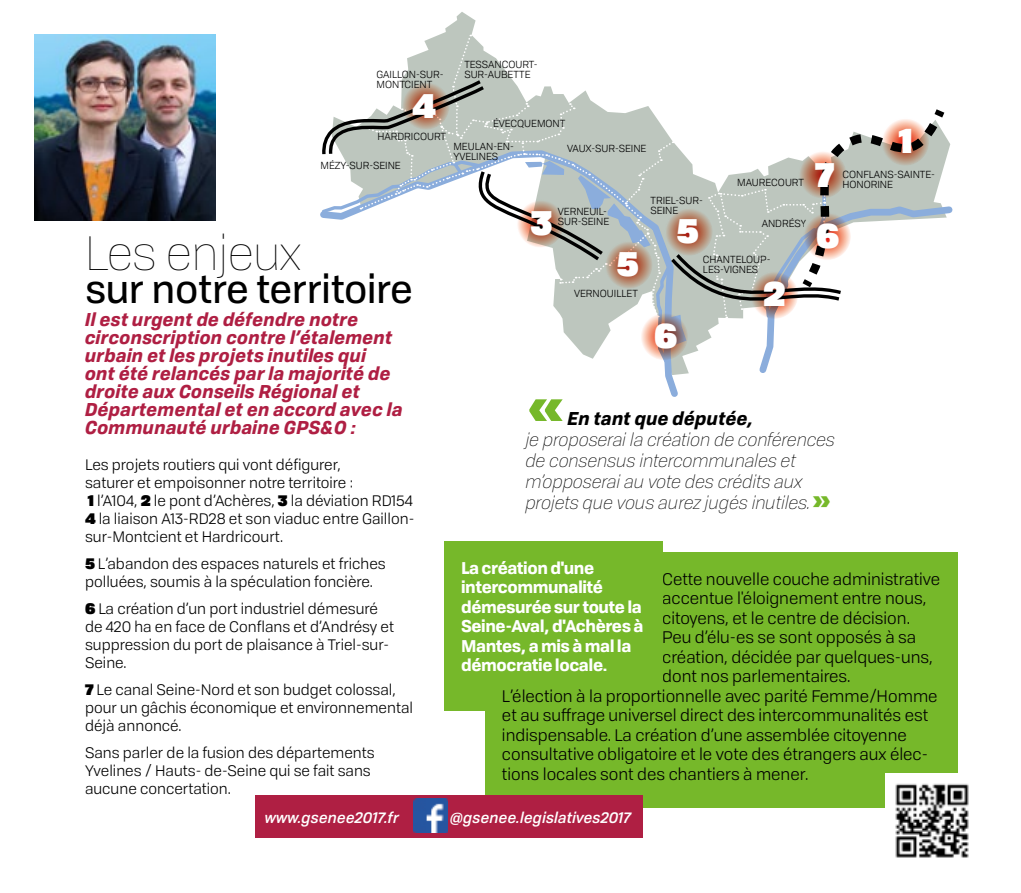
<style>
.page{position:relative;width:1021px;height:893px;background:#fff}
.page>*{position:absolute;margin:0;border:0;box-sizing:border-box;transform-origin:0 0}
.t1{font:900 54px "Tofino Personal";color:#76b82a}
.t2{font:100 48px "Tofino Personal";letter-spacing:-.01em;color:#000}
.t3{font:39px "Tofino Personal";letter-spacing:-.01em;color:#000}
.t4{font:900 33.75px "Tofino Personal";color:#fff}
.t5{font:italic 700 18px/18px "Tofino Personal";color:#af1f43}
.t6{font:italic 300 18px/21px "Tofino Personal";color:#000}
.t7{font:italic 700 18px "Tofino Personal";color:#000}
.t8{font:16.5px "Tofino Personal";color:#000}
.t9{font:700 16.5px/19.5px "Tofino Personal";letter-spacing:-.03em;color:#fff}
.t10{font:15px/18px "Tofino Personal";color:#000}
.t11{font:italic 500 15px "Tofino Personal";color:#fff}
.t12{font:10.05px/10.1px "Tofino Personal";color:#000}
.s1{font-weight:900}
.s2{font-weight:900;font-style:normal;font-size:27px;color:#76b82a}
</style>
<div class="page">
<div style="left:444px;top:572px;width:218px;height:139px;background:#76b82a"></div>
<div style="left:485px;top:553px;width:472px;height:255px;background:#76b82a"></div>
<div style="left:444px;top:541px;width:218px;height:139px;background:#76b82a"></div>
<img style="left:34px;top:34px;width:181px;height:187px">
<svg style="left:320px;top:35px;width:633px;height:343px"></svg>
<svg style="left:881px;top:118px;width:48px;height:48px;background:#c38c7a"></svg>
<svg style="left:750px;top:271px;width:48px;height:48px;background:#9d7a70"></svg>
<svg style="left:516px;top:200px;width:48px;height:48px;background:#a67d6d"></svg>
<svg style="left:402px;top:82px;width:47px;height:48px;background:#967160"></svg>
<svg style="left:665px;top:208px;width:47px;height:48px;background:#b5836e"></svg>
<svg style="left:803px;top:212px;width:48px;height:48px;background:#b48479"></svg>
<svg style="left:798px;top:151px;width:48px;height:47px;background:#ac806e"></svg>
<svg style="left:640px;top:312px;width:47px;height:48px;background:#ba8d86"></svg>
<svg style="left:604px;top:241px;width:48px;height:48px;background:#b68570"></svg>
<img style="left:885px;top:774px;width:84px;height:84px">
<div style="left:255px;top:795px;width:387px;height:43px;background:#af1f43"></div>
<img style="left:413px;top:798px;width:34px;height:34px">
<p class="t12" style="left:376px;top:69px;width:69px">GAILLON-SUR-<br>MONTCIENT</p>
<p class="t12" style="left:464px;top:59px;width:75px">TESSANCOURT-<br>SUR-AUBETTE</p>
<h3 class="t4" style="left:412px;top:76px;width:26px">4</h3>
<p class="t12" style="left:493px;top:118px;width:74px">ÉVECQUEMONT</p>
<p class="t12" style="left:453px;top:140px;width:62px">MEULAN-EN-<br>YVELINES</p>
<p class="t12" style="left:567px;top:143px;width:81px">VAUX-SUR-SEINE</p>
<p class="t12" style="left:377px;top:131px;width:70px">HARDRICOURT</p>
<p class="t12" style="left:320px;top:160px;width:82px">MÉZY-SUR-SEINE</p>
<p class="t12" style="left:737px;top:177px;width:68px">MAURECOURT</p>
<h3 class="t4" style="left:815px;top:144px;width:21px">7</h3>
<h3 class="t4" style="left:898px;top:111px;width:16px">1</h3>
<p class="t12" style="left:842px;top:169px;width:94px">CONFLANS-SAINTE-<br>HONORINE</p>
<h2 class="t2" style="left:85px;top:221px;width:217px">Les enjeux</h2>
<h3 class="t3" style="left:85px;top:259px;width:329px">sur notre territoire</h3>
<p class="t5" style="left:85px;top:309px;width:319px">Il est urgent de défendre notre circonscription contre l’étalement urbain et les projets inutiles qui<br>ont été relancés par la majorité de droite aux Conseils Régional et<br>Départemental et en accord avec la<br>Communauté urbaine GPS&amp;O :</p>
<p class="t10" style="left:85px;top:454px;width:331px">Les projets routiers qui vont défigurer,<br>saturer et empoisonner notre territoire :<br><span class="s1">1</span> l’A104, <span class="s1">2</span> le pont d’Achères, <span class="s1">3</span> la déviation RD154<br><span class="s1">4</span> la liaison A13-RD28 et son viaduc entre Gaillon&shy;sur-Montcient et Hardricourt.</p>
<p class="t10" style="left:85px;top:553px;width:302px"><span class="s1">5</span> L’abandon des espaces naturels et friches polluées, soumis à la spéculation foncière.</p>
<p class="t10" style="left:85px;top:598px;width:310px"><span class="s1">6</span> La création d’un port industriel démesuré de 420 ha en face de Conflans et d’Andrésy et suppression du port de plaisance à Triel-sur-Seine.</p>
<p class="t10" style="left:85px;top:679px;width:329px"><span class="s1">7</span> Le canal Seine-Nord et son budget colossal, pour un gâchis économique et environnemental déjà annoncé.</p>
<p class="t10" style="left:85px;top:742px;width:291px">Sans parler de la fusion des départements<br>Yvelines / Hauts- de-Seine qui se fait sans aucune concertation.</p>
<p class="t12" style="left:558px;top:206px;width:53px">VERNEUIL-<br>SUR-SEINE</p>
<h3 class="t4" style="left:530px;top:192px;width:24px">3</h3>
<h3 class="t4" style="left:616px;top:233px;width:24px">5</h3>
<p class="t12" style="left:574px;top:288px;width:65px">VERNOUILLET</p>
<p class="t12" style="left:650px;top:195px;width:54px">TRIEL-SUR-<br>SEINE</p>
<p class="t12" style="left:761px;top:218px;width:46px">ANDRÉSY</p>
<h3 class="t4" style="left:676px;top:201px;width:24px">5</h3>
<h3 class="t4" style="left:816px;top:205px;width:25px">6</h3>
<p class="t12" style="left:703px;top:254px;width:69px">CHANTELOUP-<br>LES-VIGNES</p>
<h3 class="t4" style="left:654px;top:305px;width:25px">6</h3>
<h3 class="t4" style="left:763px;top:264px;width:25px">2</h3>
<h1 class="t1" style="left:525px;top:359px;width:43px">«</h1>
<p class="t7" style="left:567px;top:403px;width:188px">En tant que députée,</p>
<p class="t6" style="left:525px;top:428px;width:311px">je proposerai la création de conférences de consensus intercommunales et m’opposerai au vote des crédits aux projets que vous aurez jugés inutiles. <span class="s2">»</span></p>
<p class="t9" style="left:461px;top:556px;width:184px">La création d'une intercommunalité démesurée sur toute la<br>Seine-Aval, d'Achères à<br>Mantes, a mis à mal la démocratie locale.</p>
<p class="t8" style="left:662px;top:567px;width:279px">Cette nouvelle couche administrative</p>
<p class="t8" style="left:662px;top:586px;width:266px">accentue l'éloignement entre nous,</p>
<p class="t8" style="left:662px;top:606px;width:249px">citoyens, et le centre de décision.</p>
<p class="t8" style="left:662px;top:625px;width:255px">Peu d’élu-es se sont opposés à sa</p>
<p class="t8" style="left:662px;top:645px;width:272px">création, décidée par quelques-uns,</p>
<p class="t8" style="left:662px;top:664px;width:190px">dont nos parlementaires.</p>
<p class="t8" style="left:502px;top:684px;width:437px">L’élection à la proportionnelle avec parité Femme/Homme</p>
<p class="t8" style="left:502px;top:703px;width:428px">et au suffrage universel direct des intercommunalités est</p>
<p class="t8" style="left:502px;top:723px;width:406px">indispensable. La création d’une assemblée citoyenne</p>
<p class="t8" style="left:502px;top:742px;width:427px">consultative obligatoire et le vote des étrangers aux élec-</p>
<p class="t8" style="left:502px;top:762px;width:308px">tions locales sont des chantiers à mener.</p>
<p class="t11" style="left:265px;top:806px;width:136px">www.gsenee2017.fr</p>
<p class="t11" style="left:450px;top:806px;width:182px">@gsenee.legislatives2017</p>
</div>
